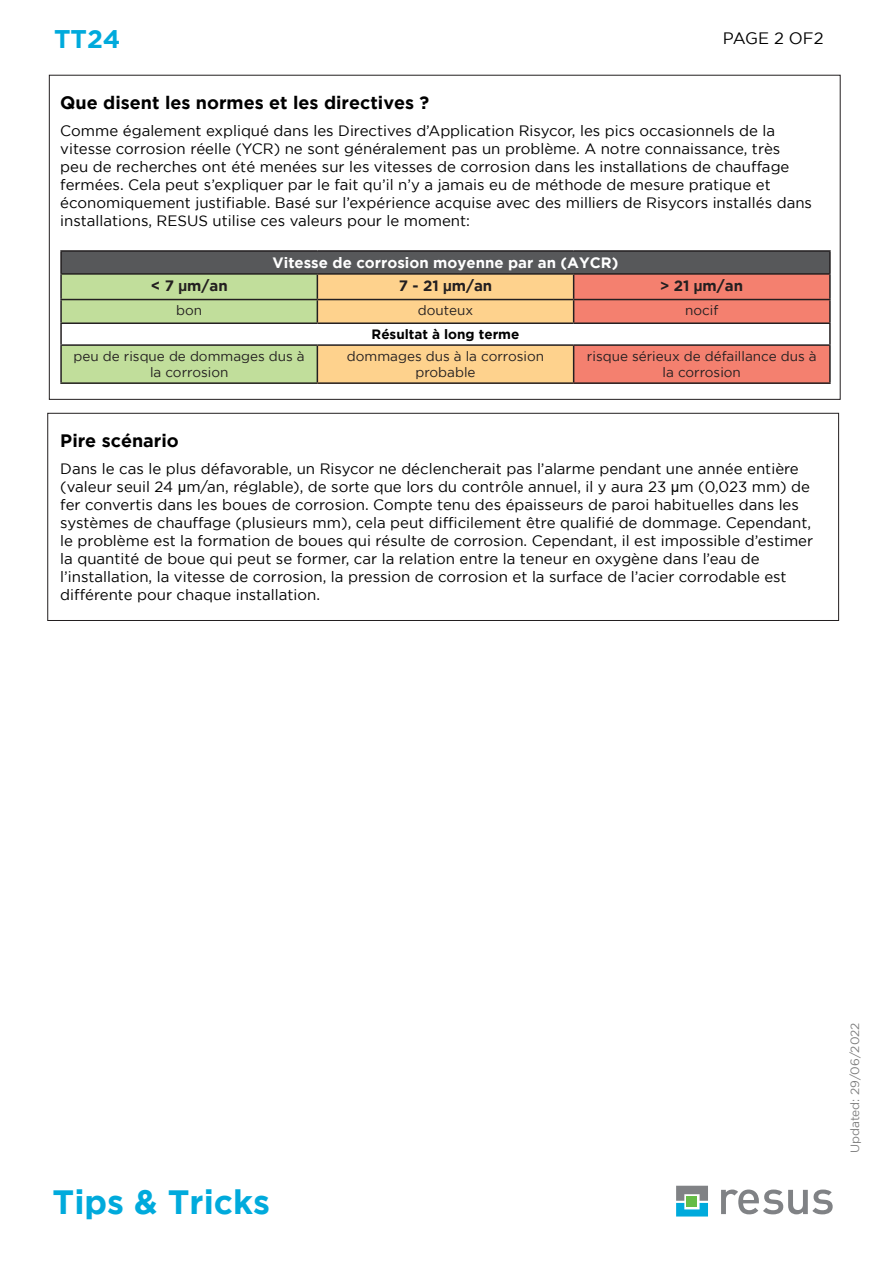
<style>
.page{position:relative;width:893px;height:1263px;background:#fff}
.page>*{position:absolute;margin:0;border:0;box-sizing:border-box;transform-origin:0 0}
.t1{font:700 33.6px "Gotham";color:#00aadc}
.t2{font:700 25.5px "Gotham";color:#00aadc}
.t3{font:700 18px "Gotham";color:#000}
.t4{font:16.5px "Gotham";color:#000}
.t5{font:15px/18px "Gotham";color:#000}
.t6{font:700 15px "Gotham";color:#fff}
.t7{font:700 15px "Gotham";color:#231f20}
.t8{font:13.5px/16.2px "Gotham";color:#231f20;text-align:center}
.t9{font:700 13.5px "Gotham";color:#000}
.t10{font:12px "Gotham";color:#000}
.s1{font-family:"Arial"}
</style>
<div class="page">
<svg style="left:676px;top:1186px;width:32px;height:30px"></svg>
<svg style="left:721px;top:1189px;width:112px;height:25px"></svg>
<div style="left:686px;top:1196px;width:11px;height:11px;background:#65bc46"></div>
<div style="left:47px;top:413px;width:792px;height:208px;border:1px solid #231f20"></div>
<div style="left:61px;top:251px;width:769px;height:23px;background:#57585a"></div>
<div style="left:61px;top:345px;width:256px;height:38px;background:#c1de9b"></div>
<div style="left:317px;top:345px;width:257px;height:38px;background:#fed28d"></div>
<div style="left:574px;top:345px;width:256px;height:38px;background:#f4806f"></div>
<hr style="left:60px;top:250px;width:257px;height:2px;background:#231f20">
<hr style="left:60px;top:252px;width:2px;height:21px;background:#231f20">
<hr style="left:317px;top:250px;width:257px;height:2px;background:#231f20">
<hr style="left:574px;top:250px;width:257px;height:2px;background:#231f20">
<hr style="left:829px;top:252px;width:2px;height:21px;background:#231f20">
<hr style="left:60px;top:273px;width:257px;height:2px;background:#231f20">
<hr style="left:60px;top:275px;width:2px;height:24px;background:#231f20">
<hr style="left:317px;top:273px;width:257px;height:2px;background:#231f20">
<hr style="left:574px;top:273px;width:257px;height:2px;background:#231f20">
<hr style="left:829px;top:275px;width:2px;height:24px;background:#231f20">
<hr style="left:60px;top:299px;width:257px;height:1px;background:#231f20">
<hr style="left:60px;top:300px;width:2px;height:22px;background:#231f20">
<hr style="left:574px;top:299px;width:257px;height:1px;background:#231f20">
<svg style="left:61px;top:274px;width:769px;height:48px"></svg>
<hr style="left:829px;top:300px;width:2px;height:22px;background:#231f20">
<hr style="left:60px;top:322px;width:257px;height:2px;background:#231f20">
<hr style="left:60px;top:324px;width:2px;height:20px;background:#231f20">
<hr style="left:317px;top:322px;width:257px;height:2px;background:#231f20">
<hr style="left:574px;top:322px;width:257px;height:2px;background:#231f20">
<hr style="left:829px;top:324px;width:2px;height:20px;background:#231f20">
<hr style="left:60px;top:344px;width:257px;height:2px;background:#231f20">
<hr style="left:60px;top:346px;width:2px;height:36px;background:#231f20">
<hr style="left:317px;top:344px;width:257px;height:2px;background:#231f20">
<hr style="left:317px;top:346px;width:1px;height:36px;background:#231f20">
<hr style="left:574px;top:344px;width:257px;height:2px;background:#231f20">
<hr style="left:573px;top:346px;width:1px;height:36px;background:#231f20">
<hr style="left:829px;top:346px;width:2px;height:36px;background:#231f20">
<hr style="left:60px;top:382px;width:257px;height:2px;background:#231f20">
<hr style="left:317px;top:382px;width:257px;height:2px;background:#231f20">
<hr style="left:574px;top:382px;width:257px;height:2px;background:#231f20">
<p class="t2" style="left:54px;top:24px;width:68px">TT24</p>
<p class="t4" style="left:723px;top:29px;width:102px">PAGE 2 OF2</p>
<p class="t3" style="left:60px;top:92px;width:371px">Que disent les normes et les directives ?</p>
<p class="t5" style="left:60px;top:122px;width:753px">Comme également expliqué dans les Directives d’Application Risycor, les pics occasionnels de la vitesse corrosion réelle (YCR) ne sont généralement pas un problème. A notre connaissance, très peu de recherches ont été menées sur les vitesses de corrosion dans les installations de chauffage fermées. Cela peut s’expliquer par le fait qu’il n’y a jamais eu de méthode de mesure pratique et économiquement justifiable. Basé sur l’expérience acquise avec des milliers de Risycors installés dans</p>
<p class="t5" style="left:60px;top:212px;width:411px">installations, RESUS utilise ces valeurs pour le moment:</p>
<p class="t6" style="left:273px;top:254px;width:347px">Vitesse de corrosion moyenne par an (AYCR)</p>
<p class="t7" style="left:151px;top:277px;width:78px">&lt; 7 <span class="s1">µ</span>m/an</p>
<p class="t7" style="left:399px;top:277px;width:95px">7 - 21 <span class="s1">µ</span>m/an</p>
<p class="t7" style="left:660px;top:277px;width:84px"><span class="s1">&gt;</span> 21 <span class="s1">µ</span>m/an</p>
<p class="t8" style="left:176px;top:302px;width:28px">bon</p>
<p class="t8" style="left:418px;top:302px;width:57px">douteux</p>
<p class="t8" style="left:685px;top:302px;width:35px">nocif</p>
<p class="t9" style="left:372px;top:326px;width:149px">Résultat à long terme</p>
<p class="t8" style="left:74px;top:348px;width:233px">peu de risque de dommages dus à la corrosion</p>
<p class="t8" style="left:347px;top:348px;width:199px">dommages dus à la corrosion</p>
<p class="t8" style="left:587px;top:348px;width:231px">risque sérieux de défaillance dus à la corrosion</p>
<p class="t8" style="left:415px;top:364px;width:62px">probable</p>
<p class="t3" style="left:60px;top:430px;width:120px">Pire scénario</p>
<p class="t5" style="left:60px;top:459px;width:754px">Dans le cas le plus défavorable, un Risycor ne déclencherait pas l’alarme pendant une année entière (valeur seuil 24 <span class="s1">µ</span>m/an, réglable), de sorte que lors du contrôle annuel, il y aura 23 <span class="s1">µ</span>m (0,023 mm) de fer convertis dans les boues de corrosion. Compte tenu des épaisseurs de paroi habituelles dans les systèmes de chauffage (plusieurs mm), cela peut difficilement être qualifié de dommage. Cependant, le problème est la formation de boues qui résulte de corrosion. Cependant, il est impossible d’estimer la quantité de boue qui peut se former, car la relation entre la teneur en oxygène dans l’eau de l’installation, la vitesse de corrosion, la pression de corrosion et la surface de l’acier corrodable est différente pour chaque installation.</p>
<h1 class="t1" style="left:53px;top:1182px;width:219px">Tips &amp; Tricks</h1>
<p class="t10" style="left:848px;top:1153px;width:132px;rotate:-90deg">Updated: 29/06/2022</p>
</div>
